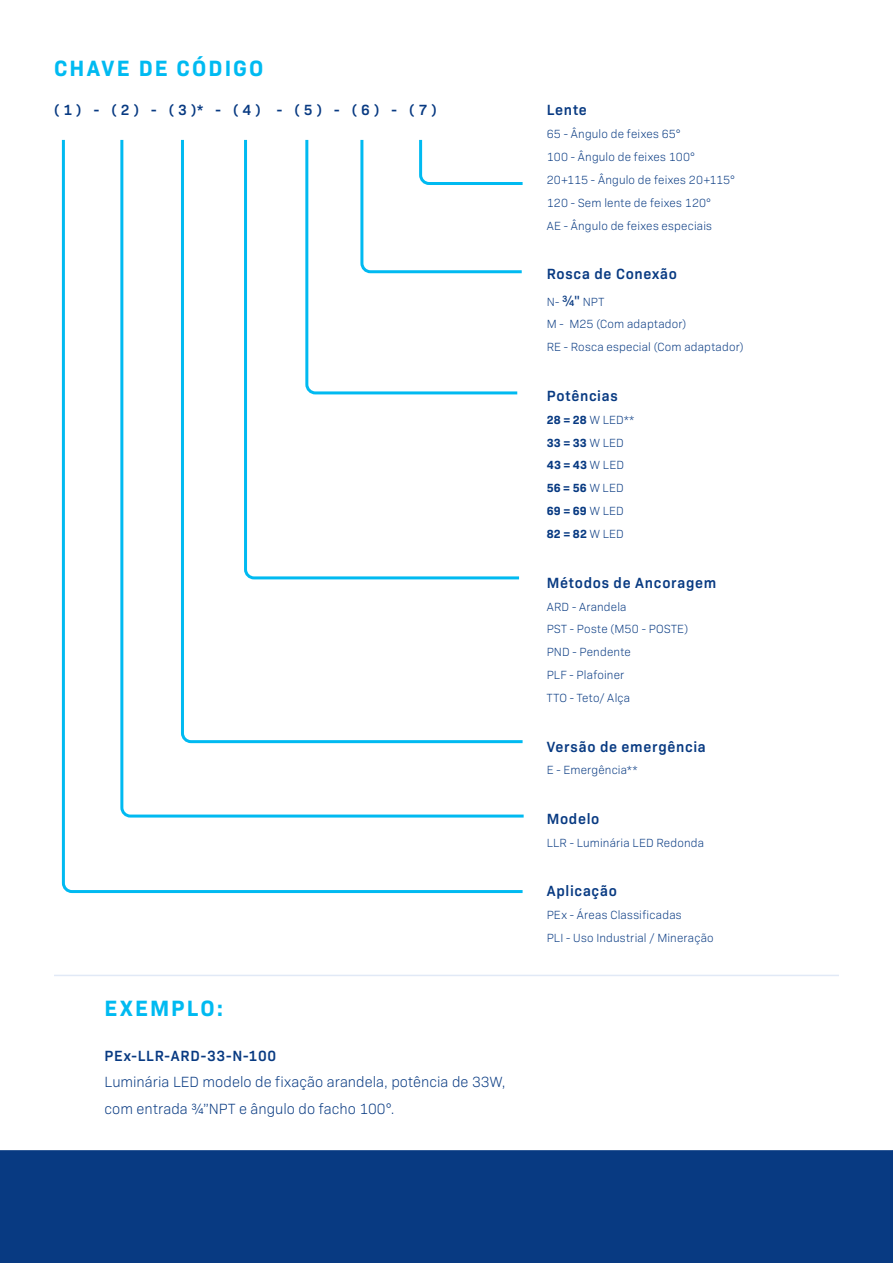
<style>
.page{position:relative;width:893px;height:1263px;background:#083a82}
.page>*{position:absolute;margin:0;border:0;box-sizing:border-box;transform-origin:0 0}
.t1{font:700 22.5px "Bio Sans";letter-spacing:.095em;color:#00baf1}
.t2{font:600 15px "Bio Sans";letter-spacing:.045em;color:#083a82}
.t3{font:300 15px/26.5px "Bio Sans";letter-spacing:.005em;color:#083a82}
.t4{font:300 12px/23px "Bio Sans";letter-spacing:.015em;color:#083a82}
.t5{font:700 12px/23px "Bio Sans";letter-spacing:.02em;color:#083a82}
.s1{font-weight:400;font-size:15px}
.s2{font-weight:300}
</style>
<div class="page">
<div style="left:1px;top:0;width:892px;height:1150px;background:#fff"></div>
<svg style="left:0;top:0;width:1px;height:1150px"></svg>
<hr style="left:54px;top:975px;width:785px;height:1px;background:#e1e9f6">
<div style="left:60px;top:137px;width:466px;height:757px;background:#fff"></div>
<h1 class="t1" style="left:54px;top:51px;width:211px">CHAVE DE CÓDIGO</h1>
<p class="t2" style="left:54px;top:99px;width:384px">( 1 ) - ( 2 ) - ( 3 )* - ( 4 ) - ( 5 ) - ( 6 ) - ( 7 )</p>
<h1 class="t1" style="left:104px;top:991px;width:120px">EXEMPLO:</h1>
<p class="t2" style="left:104px;top:1044px;width:173px">PEx-LLR-ARD-33-N-100</p>
<p class="t3" style="left:104px;top:1067px;width:403px">Luminária LED modelo de fixação arandela, potência de 33W, com entrada ¾”NPT e ângulo do facho 100°.</p>
<p class="t2" style="left:547px;top:99px;width:42px">Lente</p>
<p class="t4" style="left:547px;top:121px;width:190px">65 - Ângulo de feixes 65°<br>100 - Ângulo de feixes 100°<br>20+115 - Ângulo de feixes 20+115°<br>120 - Sem lente de feixes 120°<br>AE - Ângulo de feixes especiais</p>
<p class="t2" style="left:547px;top:262px;width:132px">Rosca de Conexão</p>
<p class="t4" style="left:547px;top:289px;width:198px">N- <span class="s1">¾"</span> NPT<br>M - M25 (Com adaptador)<br>RE - Rosca especial (Com adaptador)</p>
<p class="t2" style="left:547px;top:384px;width:72px">Potências</p>
<p class="t5" style="left:547px;top:407px;width:89px">28 = 28 <span class="s2">W LED**<br></span>33 = 33 <span class="s2">W LED<br></span>43 = 43 <span class="s2">W LED<br></span>56 = 56 <span class="s2">W LED<br></span>69 = 69 <span class="s2">W LED<br></span>82 = 82 <span class="s2">W LED</span></p>
<p class="t2" style="left:547px;top:571px;width:171px">Métodos de Ancoragem</p>
<p class="t4" style="left:547px;top:594px;width:143px">ARD - Arandela<br>PST - Poste (M50 - POSTE)<br>PND - Pendente<br>PLF - Plafoiner<br>TTO - Teto/ Alça</p>
<p class="t2" style="left:547px;top:735px;width:160px">Versão de emergência</p>
<p class="t4" style="left:547px;top:758px;width:92px">E - Emergência**</p>
<p class="t2" style="left:547px;top:807px;width:54px">Modelo</p>
<p class="t4" style="left:547px;top:830px;width:159px">LLR - Luminária LED Redonda</p>
<p class="t2" style="left:547px;top:880px;width:72px">Aplicação</p>
<p class="t4" style="left:547px;top:902px;width:169px">PEx - Áreas Classificadas<br>PLI - Uso Industrial / Mineração</p>
</div>
